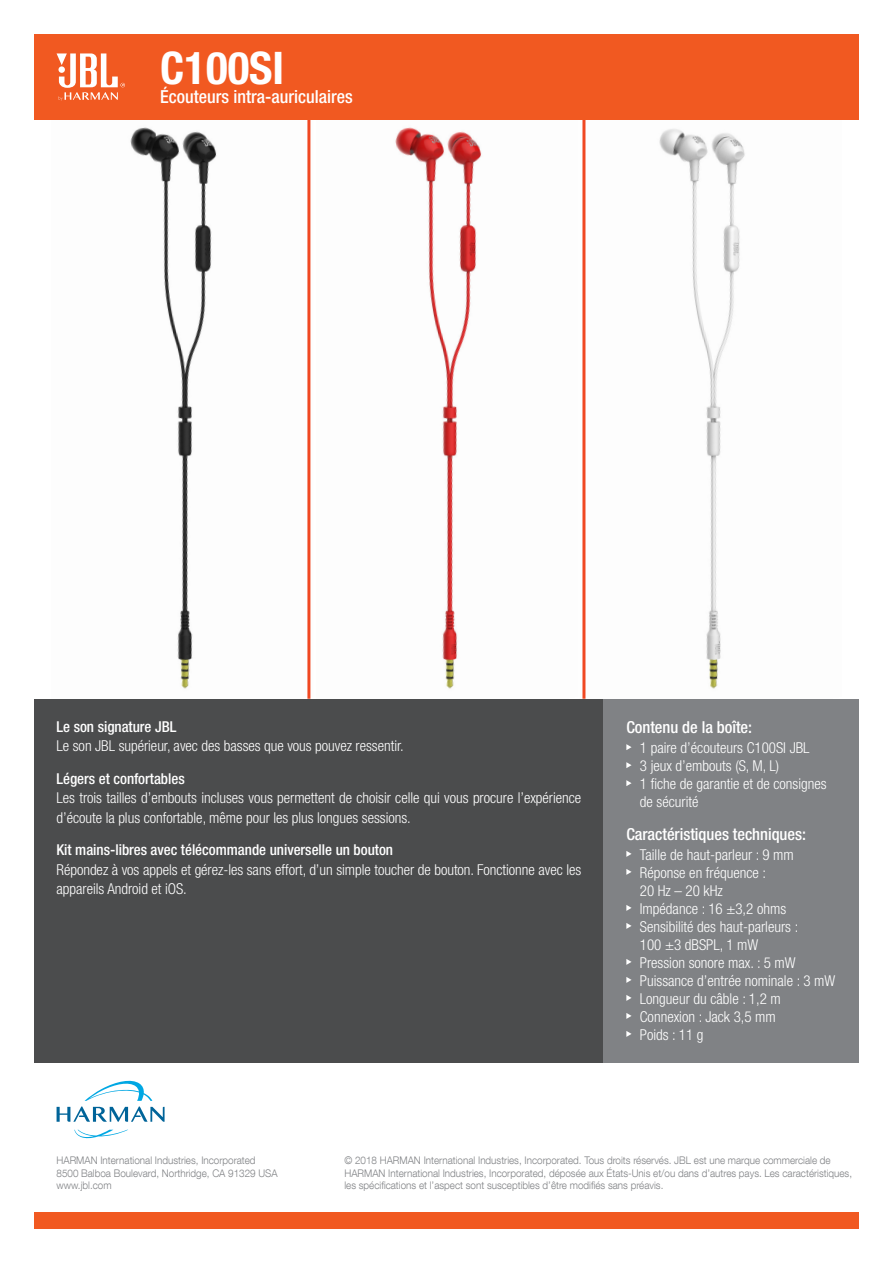
<style>
.page{position:relative;width:893px;height:1263px;background:#fff}
.page>*{position:absolute;margin:0;border:0;box-sizing:border-box;transform-origin:0 0}
.t1{font:700 condensed 45px "Helvetica Neue LT Pro";color:#fff}
.t2{font:500 condensed 18px "Helvetica Neue LT Pro";color:#fff}
.t3{font:500 condensed 16.5px "Helvetica Neue LT Pro";color:#fff}
.t4{font:300 condensed 15px/19.5px "Helvetica Neue LT Pro";color:#fff}
.t5{font:500 condensed 15px "Helvetica Neue LT Pro";color:#fff}
.t6{font:300 10.5px/12.6px "Helvetica Neue LT Com";color:#808285;scale:.94 1}
.s1{font-weight:500}
</style>
<div class="page">
<img style="left:51px;top:119px;width:262px;height:580px">
<img style="left:316px;top:119px;width:262px;height:570px">
<img style="left:580px;top:119px;width:262px;height:580px">
<hr style="left:582px;top:119px;width:3px;height:580px;background:#f04822">
<hr style="left:307px;top:119px;width:3px;height:580px;background:#f04822">
<div style="left:34px;top:1213px;width:825px;height:16px;background:#f15921"></div>
<div style="left:34px;top:34px;width:825px;height:85px;background:#f15921"></div>
<svg style="left:57px;top:53px;width:68px;height:48px"></svg>
<svg style="left:74px;top:1130px;width:54px;height:8px"></svg>
<svg style="left:57px;top:1080px;width:108px;height:42px"></svg>
<div style="left:34px;top:699px;width:570px;height:363px;background:#4b4c4d"></div>
<div style="left:604px;top:699px;width:255px;height:363px;background:#808285"></div>
<svg style="left:626px;top:744px;width:6px;height:6px"></svg>
<svg style="left:626px;top:762px;width:6px;height:6px"></svg>
<svg style="left:626px;top:780px;width:6px;height:6px"></svg>
<svg style="left:626px;top:851px;width:6px;height:6px"></svg>
<svg style="left:626px;top:869px;width:6px;height:6px"></svg>
<svg style="left:626px;top:905px;width:6px;height:6px"></svg>
<svg style="left:626px;top:923px;width:6px;height:6px"></svg>
<svg style="left:626px;top:959px;width:6px;height:6px"></svg>
<svg style="left:626px;top:977px;width:6px;height:6px"></svg>
<svg style="left:626px;top:995px;width:6px;height:6px"></svg>
<svg style="left:626px;top:1013px;width:6px;height:6px"></svg>
<svg style="left:626px;top:1031px;width:6px;height:6px"></svg>
<p class="t1" style="left:160px;top:40px;width:125px">C100SI</p>
<p class="t2" style="left:160px;top:86px;width:194px">Écouteurs intra-auriculaires</p>
<p class="t4" style="left:57px;top:717px;width:349px"><span class="s1">Le son signature JBL<br></span>Le son JBL supérieur, avec des basses que vous pouvez ressentir.</p>
<p class="t5" style="left:57px;top:769px;width:130px">Légers et confortables</p>
<p class="t4" style="left:57px;top:788px;width:526px">Les trois tailles d’embouts incluses vous permettent de choisir celle qui vous procure l’expérience d’écoute la plus confortable, même pour les plus longues sessions.</p>
<p class="t5" style="left:57px;top:841px;width:338px">Kit mains-libres avec télécommande universelle un bouton</p>
<p class="t4" style="left:57px;top:859px;width:526px">Répondez à vos appels et gérez-les sans effort, d’un simple toucher de bouton. Fonctionne avec les appareils Android et iOS.</p>
<p class="t3" style="left:626px;top:717px;width:127px">Contenu de la boîte:</p>
<p class="t4" style="left:640px;top:738px;width:171px">1 paire d’écouteurs C100SI JBL</p>
<p class="t4" style="left:640px;top:756px;width:141px">3 jeux d’embouts (S, M, L)</p>
<p class="t4" style="left:640px;top:775px;width:188px;line-height:18px">1 fiche de garantie et de consignes de sécurité</p>
<p class="t3" style="left:626px;top:824px;width:181px">Caractéristiques techniques:</p>
<p class="t4" style="left:640px;top:845px;width:156px">Taille de haut-parleur : 9 mm</p>
<p class="t4" style="left:640px;top:863px;width:128px;line-height:18px">Réponse en fréquence :<br>20 Hz – 20 kHz</p>
<p class="t4" style="left:640px;top:899px;width:148px">Impédance : 16 ±3,2 ohms</p>
<p class="t4" style="left:640px;top:917px;width:160px;line-height:18px">Sensibilité des haut-parleurs :<br>100 ±3 dBSPL, 1 mW</p>
<p class="t4" style="left:640px;top:953px;width:157px">Pression sonore max. : 5 mW</p>
<p class="t4" style="left:640px;top:971px;width:197px">Puissance d’entrée nominale : 3 mW</p>
<p class="t4" style="left:640px;top:989px;width:142px">Longueur du câble : 1,2 m</p>
<p class="t4" style="left:640px;top:1007px;width:137px">Connexion : Jack 3,5 mm</p>
<p class="t4" style="left:640px;top:1025px;width:65px">Poids : 11 g</p>
<p class="t6" style="left:57px;top:1154px;width:213px">HARMAN International Industries, Incorporated</p>
<p class="t6" style="left:57px;top:1166px;width:237px">8500 Balboa Boulevard, Northridge, CA 91329 USA</p>
<p class="t6" style="left:57px;top:1179px;width:60px">www.jbl.com</p>
<p class="t6" style="left:344px;top:1154px;width:542px">© 2018 HARMAN International Industries, Incorporated. Tous droits réservés. JBL est une marque commerciale de<br>HARMAN International Industries, Incorporated, déposée aux États-Unis et/ou dans d’autres pays. Les caractéristiques, les spécifications et l’aspect sont susceptibles d’être modifiés sans préavis.</p>
</div>
